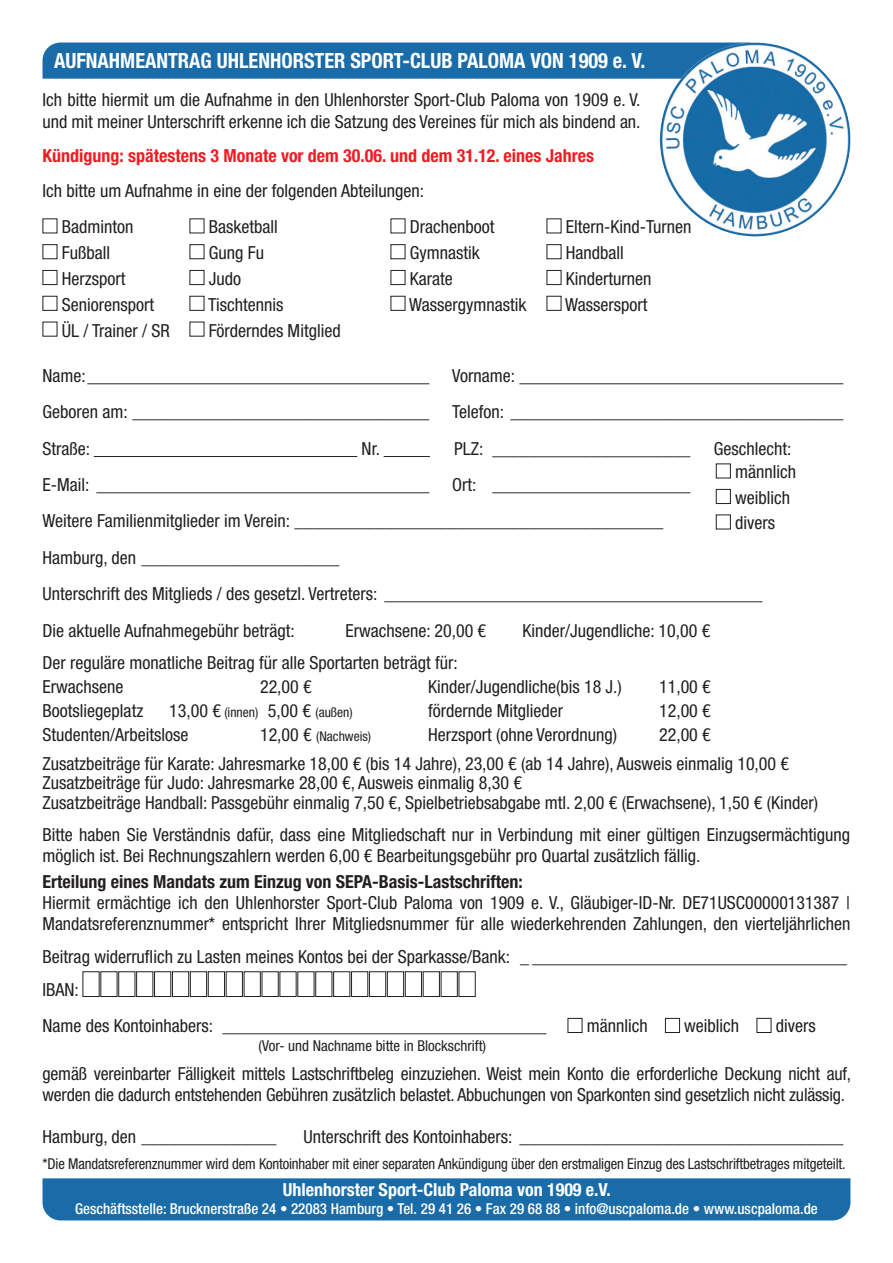
<style>
.page{position:relative;width:893px;height:1263px;background:#fff}
.page>*{position:absolute;margin:0;border:0;box-sizing:border-box;transform-origin:0 0}
.t1{font:700 condensed 21px "Helvetica Neue LT Std";color:#fff}
.t2{font:condensed 18px/36.3px "Helvetica Neue LT Std";color:#231f20}
.t3{font:700 condensed 18px "Helvetica Neue LT Std";color:#ee1d23}
.t4{font:700 condensed 18px "Helvetica Neue LT Std";color:#231f20}
.t5{font:700 condensed 18px "Helvetica Neue LT Std";color:#fff}
.t6{font:condensed 15px "Helvetica Neue LT Std";letter-spacing:-.01em;color:#231f20}
.t7{font:500 condensed 15px "Helvetica Neue LT Std";color:#fff}
.t8{font:condensed 13.5px "Helvetica Neue LT Std";color:#231f20}
.s1{font-size:18px}
</style>
<div class="page">
<div style="left:43px;top:43px;width:617px;height:36px;background:#196ca7"></div>
<div style="left:43px;top:1178px;width:807px;height:42px;background:#196ca7"></div>
<img style="left:660px;top:43px;width:190px;height:193px">
<hr style="left:94px;top:456px;width:263px;height:1px;background:#231f20">
<hr style="left:384px;top:456px;width:46px;height:1px;background:#231f20">
<div style="left:43px;top:244px;width:14px;height:15px;border:1px solid #231f20"></div>
<div style="left:190px;top:244px;width:14px;height:15px;border:1px solid #231f20"></div>
<div style="left:391px;top:244px;width:14px;height:15px;border:1px solid #231f20"></div>
<div style="left:547px;top:244px;width:14px;height:15px;border:1px solid #231f20"></div>
<div style="left:43px;top:270px;width:14px;height:15px;border:1px solid #231f20"></div>
<div style="left:190px;top:270px;width:14px;height:15px;border:1px solid #231f20"></div>
<div style="left:391px;top:270px;width:14px;height:15px;border:1px solid #231f20"></div>
<div style="left:547px;top:270px;width:14px;height:15px;border:1px solid #231f20"></div>
<div style="left:43px;top:296px;width:14px;height:15px;border:1px solid #231f20"></div>
<div style="left:190px;top:296px;width:14px;height:15px;border:1px solid #231f20"></div>
<div style="left:391px;top:296px;width:14px;height:15px;border:1px solid #231f20"></div>
<div style="left:547px;top:296px;width:14px;height:15px;border:1px solid #231f20"></div>
<div style="left:83px;top:971px;width:17px;height:26px;border:1px solid #231f20"></div>
<div style="left:100px;top:971px;width:17px;height:26px;border:1px solid #231f20"></div>
<div style="left:118px;top:971px;width:17px;height:26px;border:1px solid #231f20"></div>
<div style="left:136px;top:971px;width:17px;height:26px;border:1px solid #231f20"></div>
<div style="left:154px;top:971px;width:17px;height:26px;border:1px solid #231f20"></div>
<div style="left:172px;top:971px;width:17px;height:26px;border:1px solid #231f20"></div>
<div style="left:190px;top:971px;width:17px;height:26px;border:1px solid #231f20"></div>
<div style="left:208px;top:971px;width:17px;height:26px;border:1px solid #231f20"></div>
<div style="left:226px;top:971px;width:17px;height:26px;border:1px solid #231f20"></div>
<div style="left:244px;top:971px;width:17px;height:26px;border:1px solid #231f20"></div>
<div style="left:262px;top:971px;width:17px;height:26px;border:1px solid #231f20"></div>
<div style="left:280px;top:971px;width:17px;height:26px;border:1px solid #231f20"></div>
<div style="left:297px;top:971px;width:17px;height:26px;border:1px solid #231f20"></div>
<div style="left:315px;top:971px;width:17px;height:26px;border:1px solid #231f20"></div>
<div style="left:333px;top:971px;width:17px;height:26px;border:1px solid #231f20"></div>
<div style="left:351px;top:971px;width:17px;height:26px;border:1px solid #231f20"></div>
<div style="left:369px;top:971px;width:17px;height:26px;border:1px solid #231f20"></div>
<div style="left:387px;top:971px;width:17px;height:26px;border:1px solid #231f20"></div>
<div style="left:405px;top:971px;width:17px;height:26px;border:1px solid #231f20"></div>
<div style="left:423px;top:971px;width:17px;height:26px;border:1px solid #231f20"></div>
<div style="left:441px;top:971px;width:17px;height:26px;border:1px solid #231f20"></div>
<div style="left:459px;top:971px;width:17px;height:26px;border:1px solid #231f20"></div>
<div style="left:568px;top:1018px;width:14px;height:15px;border:1px solid #231f20"></div>
<div style="left:665px;top:1018px;width:15px;height:15px;border:1px solid #231f20"></div>
<div style="left:756px;top:1018px;width:15px;height:15px;border:1px solid #231f20"></div>
<div style="left:716px;top:463px;width:15px;height:15px;border:1px solid #231f20"></div>
<div style="left:716px;top:489px;width:15px;height:15px;border:1px solid #231f20"></div>
<div style="left:716px;top:514px;width:15px;height:15px;border:1px solid #231f20"></div>
<p class="t1" style="left:54px;top:48px;width:593px">AUFNAHMEANTRAG UHLENHORSTER SPORT-CLUB PALOMA VON 1909 e. V.</p>
<p class="t2" style="left:43px;top:89px;width:600px;line-height:21.6px">Ich bitte hiermit um die Aufnahme in den Uhlenhorster Sport-Club Paloma von 1909 e. V. und mit meiner Unterschrift erkenne ich die Satzung des Vereines für mich als bindend an.</p>
<p class="t3" style="left:43px;top:144px;width:553px">Kündigung: spätestens 3 Monate vor dem 30.06. und dem 31.12. eines Jahres</p>
<p class="t2" style="left:62px;top:172px;width:364px;text-indent:-19px">Ich bitte um Aufnahme in eine der folgenden Abteilungen:<br>Badminton</p>
<p class="t2" style="left:209px;top:209px;width:70px">Basketball</p>
<p class="t2" style="left:410px;top:209px;width:86px">Drachenboot</p>
<p class="t2" style="left:566px;top:209px;width:127px">Eltern-Kind-Turnen</p>
<p class="t2" style="left:62px;top:234px;width:50px">Fußball</p>
<p class="t2" style="left:209px;top:234px;width:57px">Gung Fu</p>
<p class="t2" style="left:410px;top:234px;width:71px">Gymnastik</p>
<p class="t2" style="left:566px;top:234px;width:59px">Handball</p>
<p class="t2" style="left:62px;top:260px;width:65px">Herzsport</p>
<p class="t2" style="left:209px;top:260px;width:34px">Judo</p>
<p class="t2" style="left:410px;top:260px;width:45px">Karate</p>
<p class="t2" style="left:566px;top:260px;width:87px">Kinderturnen</p>
<p class="t2" style="left:62px;top:286px;width:94px">Seniorensport</p>
<p class="t2" style="left:208px;top:286px;width:77px">Tischtennis</p>
<p class="t2" style="left:409px;top:286px;width:119px">Wassergymnastik</p>
<p class="t2" style="left:565px;top:286px;width:84px">Wassersport</p>
<p class="t2" style="left:62px;top:312px;width:109px">ÜL / Trainer / SR</p>
<p class="t2" style="left:209px;top:312px;width:133px">Förderndes Mitglied</p>
<p class="t2" style="left:43px;top:357px;width:388px">Name:______________________________________</p>
<p class="t2" style="left:452px;top:357px;width:393px">Vorname: ____________________________________</p>
<p class="t2" style="left:43px;top:394px;width:388px">Geboren am: _________________________________</p>
<p class="t2" style="left:452px;top:394px;width:393px">Telefon: _____________________________________</p>
<p class="t2" style="left:43px;top:430px;width:49px">Straße:</p>
<p class="t2" style="left:362px;top:430px;width:20px">Nr.</p>
<p class="t2" style="left:454px;top:430px;width:238px">PLZ: ______________________</p>
<p class="t2" style="left:714px;top:430px;width:79px">Geschlecht:</p>
<p class="t2" style="left:43px;top:466px;width:388px">E-Mail: _____________________________________</p>
<p class="t2" style="left:735px;top:459px;width:63px;line-height:25.5px">männlich weiblich divers</p>
<p class="t2" style="left:43px;top:466px;width:722px;text-indent:410px">Ort: ______________________<br>Weitere Familienmitglieder im Verein: _________________________________________<br>Hamburg, den ______________________<br>Unterschrift des Mitglieds / des gesetzl. Vertreters: __________________________________________ Die aktuelle Aufnahmegebühr beträgt:</p>
<p class="t2" style="left:345px;top:612px;width:142px">Erwachsene: 20,00 €</p>
<p class="t2" style="left:523px;top:612px;width:189px">Kinder/Jugendliche: 10,00 €</p>
<p class="t2" style="left:43px;top:650px;width:417px;line-height:24.3px">Der reguläre monatliche Beitrag für alle Sportarten beträgt für:<br>Erwachsene</p>
<p class="t2" style="left:260px;top:668px;width:53px">22,00 €</p>
<p class="t2" style="left:428px;top:668px;width:195px">Kinder/Jugendliche(bis 18 J.)</p>
<p class="t2" style="left:659px;top:668px;width:53px">11,00 €</p>
<p class="t2" style="left:43px;top:692px;width:102px">Bootsliegeplatz</p>
<p class="t8" style="left:169px;top:705px;width:185px"><span class="s1">13,00 €</span> (innen) <span class="s1">5,00 €</span> (außen)</p>
<p class="t2" style="left:428px;top:692px;width:136px">fördernde Mitglieder</p>
<p class="t2" style="left:659px;top:692px;width:53px">12,00 €</p>
<p class="t2" style="left:43px;top:717px;width:147px">Studenten/Arbeitslose</p>
<p class="t8" style="left:260px;top:729px;width:113px"><span class="s1">12,00 €</span> (Nachweis)</p>
<p class="t2" style="left:428px;top:717px;width:191px">Herzsport (ohne Verordnung)</p>
<p class="t2" style="left:659px;top:717px;width:53px">22,00 €</p>
<p class="t2" style="left:43px;top:754px;width:777px;line-height:19.2px">Zusatzbeiträge für Karate: Jahresmarke 18,00 € (bis 14 Jahre), 23,00 € (ab 14 Jahre), Ausweis einmalig 10,00 €<br>Zusatzbeiträge für Judo: Jahresmarke 28,00 €, Ausweis einmalig 8,30 €<br>Zusatzbeiträge Handball: Passgebühr einmalig 7,50 €, Spielbetriebsabgabe mtl. 2,00 € (Erwachsene), 1,50 € (Kinder)</p>
<p class="t2" style="left:43px;top:823px;width:809px;line-height:21.3px">Bitte haben Sie Verständnis dafür, dass eine Mitgliedschaft nur in Verbindung mit einer gültigen Einzugsermächtigung möglich ist. Bei Rechnungszahlern werden 6,00 € Bearbeitungsgebühr pro Quartal zusätzlich fällig.</p>
<p class="t4" style="left:43px;top:870px;width:482px">Erteilung eines Mandats zum Einzug von SEPA-Basis-Lastschriften:</p>
<p class="t2" style="left:43px;top:892px;width:809px;line-height:20.9px">Hiermit ermächtige ich den Uhlenhorster Sport-Club Paloma von 1909 e. V., Gläubiger-ID-Nr. DE71USC00000131387 |<br>Mandatsreferenznummer* entspricht Ihrer Mitgliedsnummer für alle wiederkehrenden Zahlungen, den vierteljährlichen</p>
<p class="t2" style="left:43px;top:939px;width:806px;line-height:33px">Beitrag widerruflich zu Lasten meines Kontos bei der Sparkasse/Bank: _ ___________________________________<br>IBAN:</p>
<p class="t2" style="left:43px;top:1007px;width:505px">Name des Kontoinhabers: ____________________________________</p>
<p class="t2" style="left:587px;top:1007px;width:63px">männlich</p>
<p class="t2" style="left:684px;top:1007px;width:57px">weiblich</p>
<p class="t2" style="left:776px;top:1007px;width:41px">divers</p>
<p class="t6" style="left:259px;top:1037px;width:229px">(Vor- und Nachname bitte in Blockschrift)</p>
<p class="t2" style="left:43px;top:1063px;width:810px;line-height:21px">gemäß vereinbarter Fälligkeit mittels Lastschriftbeleg einzuziehen. Weist mein Konto die erforderliche Deckung nicht auf, werden die dadurch entstehenden Gebühren zusätzlich belastet. Abbuchungen von Sparkonten sind gesetzlich nicht zulässig.</p>
<p class="t2" style="left:43px;top:1119px;width:235px">Hamburg, den _______________</p>
<p class="t2" style="left:304px;top:1119px;width:542px">Unterschrift des Kontoinhabers: ____________________________________</p>
<p class="t6" style="left:43px;top:1155px;width:805px">*Die Mandatsreferenznummer wird dem Kontoinhaber mit einer separaten Ankündigung über den erstmaligen Einzug des Lastschriftbetrages mitgeteilt.</p>
<p class="t5" style="left:283px;top:1179px;width:330px">Uhlenhorster Sport-Club Paloma von 1909 e.V.</p>
<p class="t7" style="left:75px;top:1200px;width:744px">Geschäftsstelle: Brucknerstraße 24 • 22083 Hamburg • Tel. 29 41 26 • Fax 29 68 88 • info@uscpaloma.de • www.uscpaloma.de</p>
</div>
